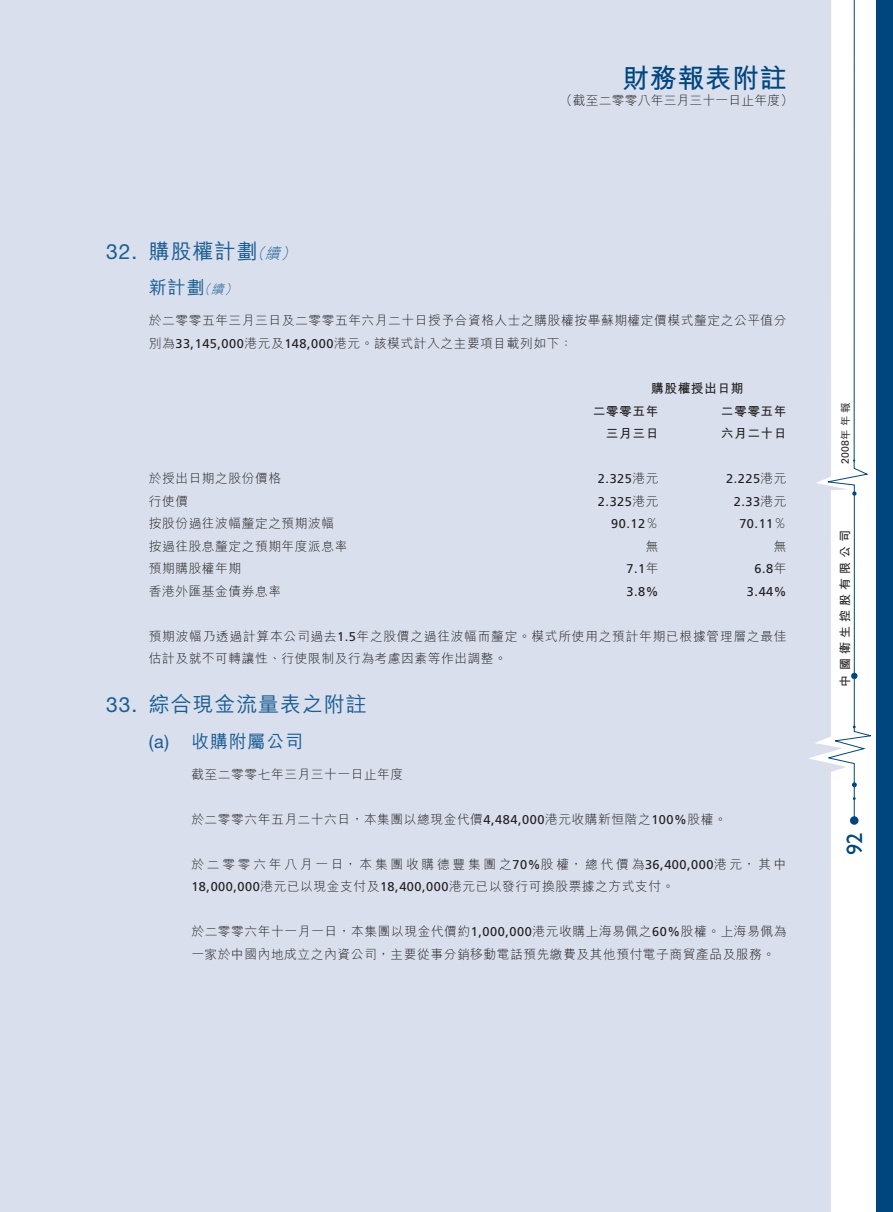
<style>
.page{position:relative;width:893px;height:1212px;background:#fff}
.page>*{position:absolute;margin:0;border:0;box-sizing:border-box;transform-origin:0 0}
.t1{font:700 27px "M Hei HK";letter-spacing:.015em;color:#00467e}
.t2{font:22.5px "Gill Sans Std";color:#00467e}
.t3{font:500 21px "M Hei HK";letter-spacing:.04em;color:#1a5d93}
.t4{font:500 18px "M Hei HK";letter-spacing:.04em;color:#1a5d93}
.t5{font:300 12.75px/22.5px "M Hei HK";letter-spacing:.04em;color:#231f20}
.t6{font:300 12.75px/22.5px "M Hei HK";letter-spacing:.215em;color:#231f20}
.t7{font:12.75px "Frutiger LT Std";letter-spacing:.04em;color:#231f20}
.t8{font:700 12.75px/22.5px "M Hei HK";letter-spacing:.04em;color:#231f20}
.t9{font:300 12.75px "M Hei HK";letter-spacing:.015em;color:#231f20}
.t10{font:700 12px "M Hei HK";letter-spacing:.34em;color:#231f20}
.t11{font:10.5px "Univers LT Std";color:#231f20}
.s1{font-family:"Helvetica Neue LT Std";font-weight:400}
.s2{font-weight:300;font-style:italic;font-size:15px}
.s3{font-weight:300;font-style:italic;font-size:12.75px}
.s4{font-family:"Frutiger LT Std";font-weight:400}
.s5{font-family:"M Hei HK";font-weight:300}
.s6{font-family:"M Hei HK";font-weight:500}
</style>
<div class="page">
<div style="left:1px;top:0;width:830px;height:1212px;background:#d9dfec"></div>
<div style="left:876px;top:0;width:17px;height:1212px;background:#00467e"></div>
<div style="left:850px;top:816px;width:8px;height:9px;background:#00467e;border-radius:50%"></div>
<svg style="left:823px;top:0;width:48px;height:820px"></svg>
<svg style="left:0;top:0;width:1px;height:1212px"></svg>
<p class="t1" style="left:622px;top:58px;width:166px">財務報表附註</p>
<p class="t9" style="left:560px;top:92px;width:235px">（截至二零零八年三月三十一日止年度）</p>
<p class="t3" style="left:106px;top:236px;width:196px"><span class="s1">32.</span> 購股權計劃<span class="s2">（續）</span></p>
<p class="t4" style="left:149px;top:275px;width:94px">新計劃<span class="s3">（續）</span></p>
<p class="t5" style="left:149px;top:309px;width:639px">於二零零五年三月三日及二零零五年六月二十日授予合資格人士之購股權按畢蘇期權定價模式釐定之公平值分別為<span class="s4">33,145,000</span>港元及<span class="s4">148,000</span>港元。該模式計入之主要項目載列如下：</p>
<p class="t8" style="left:593px;top:376px;width:152px;text-indent:58px">購股權授出日期二零零五年</p>
<p class="t8" style="left:721px;top:399px;width:67px">二零零五年</p>
<p class="t8" style="left:606px;top:421px;width:54px">三月三日</p>
<p class="t8" style="left:721px;top:421px;width:67px">六月二十日</p>
<p class="t5" style="left:149px;top:467px;width:134px">於授出日期之股份價格</p>
<p class="t7" style="left:598px;top:471px;width:62px">2.325<span class="s5">港元</span></p>
<p class="t7" style="left:726px;top:471px;width:62px">2.225<span class="s5">港元</span></p>
<p class="t5" style="left:149px;top:489px;width:41px">行使價</p>
<p class="t7" style="left:598px;top:494px;width:62px">2.325<span class="s5">港元</span></p>
<p class="t7" style="left:734px;top:494px;width:54px">2.33<span class="s5">港元</span></p>
<p class="t5" style="left:149px;top:512px;width:187px">按股份過往波幅釐定之預期波幅</p>
<p class="t7" style="left:611px;top:516px;width:49px">90.12<span class="s5">％</span></p>
<p class="t7" style="left:739px;top:516px;width:49px">70.11<span class="s5">％</span></p>
<p class="t5" style="left:149px;top:534px;width:200px">按過往股息釐定之預期年度派息率</p>
<p class="t5" style="left:646px;top:534px;width:14px">無</p>
<p class="t5" style="left:774px;top:534px;width:14px">無</p>
<p class="t5" style="left:149px;top:557px;width:94px">預期購股權年期</p>
<p class="t7" style="left:626px;top:561px;width:34px">7.1<span class="s5">年</span></p>
<p class="t7" style="left:755px;top:561px;width:34px">6.8<span class="s5">年</span></p>
<p class="t5" style="left:149px;top:579px;width:134px">香港外匯基金債券息率</p>
<p class="t7" style="left:626px;top:584px;width:34px">3.8%</p>
<p class="t7" style="left:747px;top:584px;width:41px">3.44%</p>
<p class="t5" style="left:149px;top:624px;width:639px">預期波幅乃透過計算本公司過去<span class="s4">1.5</span>年之股價之過往波幅而釐定。模式所使用之預計年期已根據管理層之最佳估計及就不可轉讓性、行使限制及行為考慮因素等作出調整。</p>
<p class="t3" style="left:106px;top:689px;width:262px"><span class="s1">33.</span> 綜合現金流量表之附註</p>
<p class="t4" style="left:149px;top:728px;width:156px"><span class="s1">(a)</span> 收購附屬公司</p>
<p class="t5" style="left:191px;top:762px;width:213px">截至二零零七年三月三十一日止年度</p>
<p class="t5" style="left:191px;top:807px;width:537px">於二零零六年五月二十六日，本集團以總現金代價<span class="s4">4,484,000</span>港元收購新恒階之<span class="s4">100%</span>股權。</p>
<p class="t6" style="left:191px;top:852px;width:597px">於二零零六年八月一日，本集團收購德豐集團之<span class="s4">70%</span>股權，總代價為<span class="s4">36,400,000</span>港元，其中<br><span class="s4">18,000,000</span>港元已以現金支付及<span class="s4">18,400,000</span>港元已以發行可換股票據之方式支付。</p>
<p class="t5" style="left:191px;top:920px;width:597px">於二零零六年十一月一日，本集團以現金代價約<span class="s4">1,000,000</span>港元收購上海易佩之<span class="s4">60%</span>股權。上海易佩為一家於中國內地成立之內資公司，主要從事分銷移動電話預先繳費及其他預付電子商貿產品及服務。</p>
<p class="t11" style="left:839px;top:464px;width:63px;rotate:-90deg">2008<span class="s6">年年報</span></p>
<p class="t10" style="left:836px;top:686px;width:158px;rotate:-90deg">中國衛生控股有限公司</p>
<p class="t2" style="left:841px;top:855px;width:24px;rotate:-90deg">92</p>
</div>
